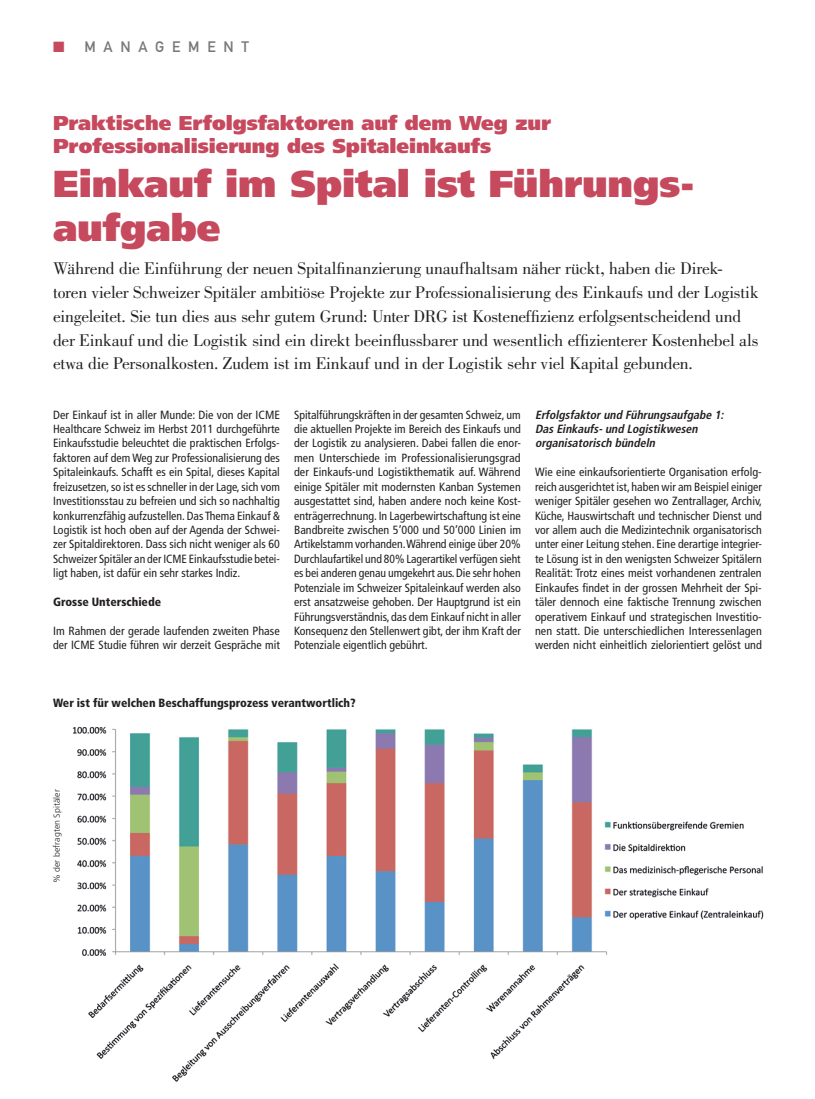
<style>
.page{position:relative;width:815px;height:1099px;background:#fff}
.page>*{position:absolute;margin:0;border:0;box-sizing:border-box;transform-origin:0 0}
.t1{font:900 37.5px/43.8px "Frutiger LT Std";letter-spacing:-.005em;color:#c6495e}
.t2{font:900 20px/23.8px "Frutiger LT Std";color:#c6495e}
.t3{font:17.5px/23.8px "Bodoni Std";letter-spacing:-.015em;color:#231f20}
.t4{font:15px "DIN Mittelschrift Std";letter-spacing:.52em;color:#76787b}
.t5{font:condensed 11.88px/14.4px "Frutiger LT Std";color:#231f20;text-align:justify}
.t6{font:italic 700 condensed 11.88px/14.4px "Frutiger LT Std";color:#231f20}
.t7{font:900 condensed 11.88px "Frutiger LT Std";color:#231f20}
.t8{font:300 8.75px "Frutiger LT Std";letter-spacing:.01em;color:#231f20}
.s1{color:#c6495e}
</style>
<div class="page">
<img style="left:73px;top:726px;width:691px;height:356px">
<p class="t4" style="left:53px;top:38px;width:198px"><span class="s1">■</span> MANAGEMENT</p>
<h2 class="t2" style="left:53px;top:111px;width:499px">Praktische Erfolgsfaktoren auf dem Weg zur<br>Professionalisierung des Spitaleinkaufs</h2>
<h1 class="t1" style="left:53px;top:162px;width:643px">Einkauf im Spital ist Führungs&shy;aufgabe</h1>
<p class="t3" style="left:53px;top:257px;width:707px">Während die Einführung der neuen Spitalfinanzierung unaufhaltsam näher rückt, haben die Direk&shy;toren vieler Schweizer Spitäler ambitiöse Projekte zur Professionalisierung des Einkaufs und der Logistik eingeleitet. Sie tun dies aus sehr gutem Grund: Unter DRG ist Kosteneffizienz erfolgsentscheidend und der Einkauf und die Logistik sind ein direkt beeinflussbarer und wesentlich effizienterer Kostenhebel als etwa die Personalkosten. Zudem ist im Einkauf und in der Logistik sehr viel Kapital gebunden.</p>
<p class="t5" style="left:53px;top:407px;width:228px">Der Einkauf ist in aller Munde: Die von der ICME Healthcare Schweiz im Herbst 2011 durchgeführte Einkaufsstudie beleuchtet die praktischen Erfolgs&shy;faktoren auf dem Weg zur Professionalisierung des Spitaleinkaufs. Schafft es ein Spital, dieses Kapital freizusetzen, so ist es schneller in der Lage, sich vom Investitionsstau zu befreien und sich so nachhaltig konkurrenzfähig aufzustellen. Das Thema Einkauf &amp; Logistik ist hoch oben auf der Agenda der Schwei&shy;zer Spitaldirektoren. Dass sich nicht weniger als 60<br>Schweizer Spitäler an der ICME Einkaufsstudie betei&shy;ligt haben, ist dafür ein sehr starkes Indiz.</p>
<p class="t7" style="left:53px;top:595px;width:110px">Grosse Unterschiede</p>
<p class="t5" style="left:53px;top:623px;width:228px">Im Rahmen der gerade laufenden zweiten Phase der ICME Studie führen wir derzeit Gespräche mit</p>
<p class="t5" style="left:294px;top:407px;width:228px">Spitalführungskräften in der gesamten Schweiz, um die aktuellen Projekte im Bereich des Einkaufs und der Logistik zu analysieren. Dabei fallen die enor&shy;men Unterschiede im Professionalisierungsgrad der Einkaufs-und Logistikthematik auf. Während einige Spitäler mit modernsten Kanban Systemen ausgestattet sind, haben andere noch keine Kost&shy;enträgerrechnung. In Lagerbewirtschaftung ist eine Bandbreite zwischen 5’000 und 50’000 Linien im Artikelstamm vorhanden. Während einige über 20% Durchlaufartikel und 80% Lagerartikel verfügen sieht es bei anderen genau umgekehrt aus. Die sehr hohen Potenziale im Schweizer Spitaleinkauf werden also erst ansatzweise gehoben. Der Hauptgrund ist ein Führungsverständnis, das dem Einkauf nicht in aller Konsequenz den Stellenwert gibt, der ihm Kraft der Potenziale eigentlich gebührt.</p>
<p class="t6" style="left:535px;top:407px;width:193px">Erfolgsfaktorund Führungsaufgabe 1:<br>DasEinkaufs-und Logistikwesen organisatorisch bündeln</p>
<p class="t5" style="left:535px;top:465px;width:229px">Wie eine einkaufsorientierte Organisation erfolg&shy;reich ausgerichtet ist, haben wir am Beispiel einiger weniger Spitäler gesehen wo Zentrallager, Archiv, Küche, Hauswirtschaft und technischer Dienst und vor allem auch die Medizintechnik organisatorisch unter einer Leitung stehen. Eine derartige integrier&shy;te Lösung ist in den wenigsten Schweizer Spitälern Realität: Trotz eines meist vorhandenen zentralen Einkaufes findet in der grossen Mehrheit der Spi&shy;täler dennoch eine faktische Trennung zwischen operativem Einkauf und strategischen Investitio&shy;nen statt. Die unterschiedlichen Interessenlagen werden nicht einheitlich zielorientiert gelöst und</p>
<p class="t7" style="left:53px;top:695px;width:304px">Wer ist für welchen Beschaffungsprozess verantwortlich?</p>
<p class="t8" style="left:52px;top:883px;width:96px;rotate:-90deg">% der befragten Spitäler</p>
</div>
